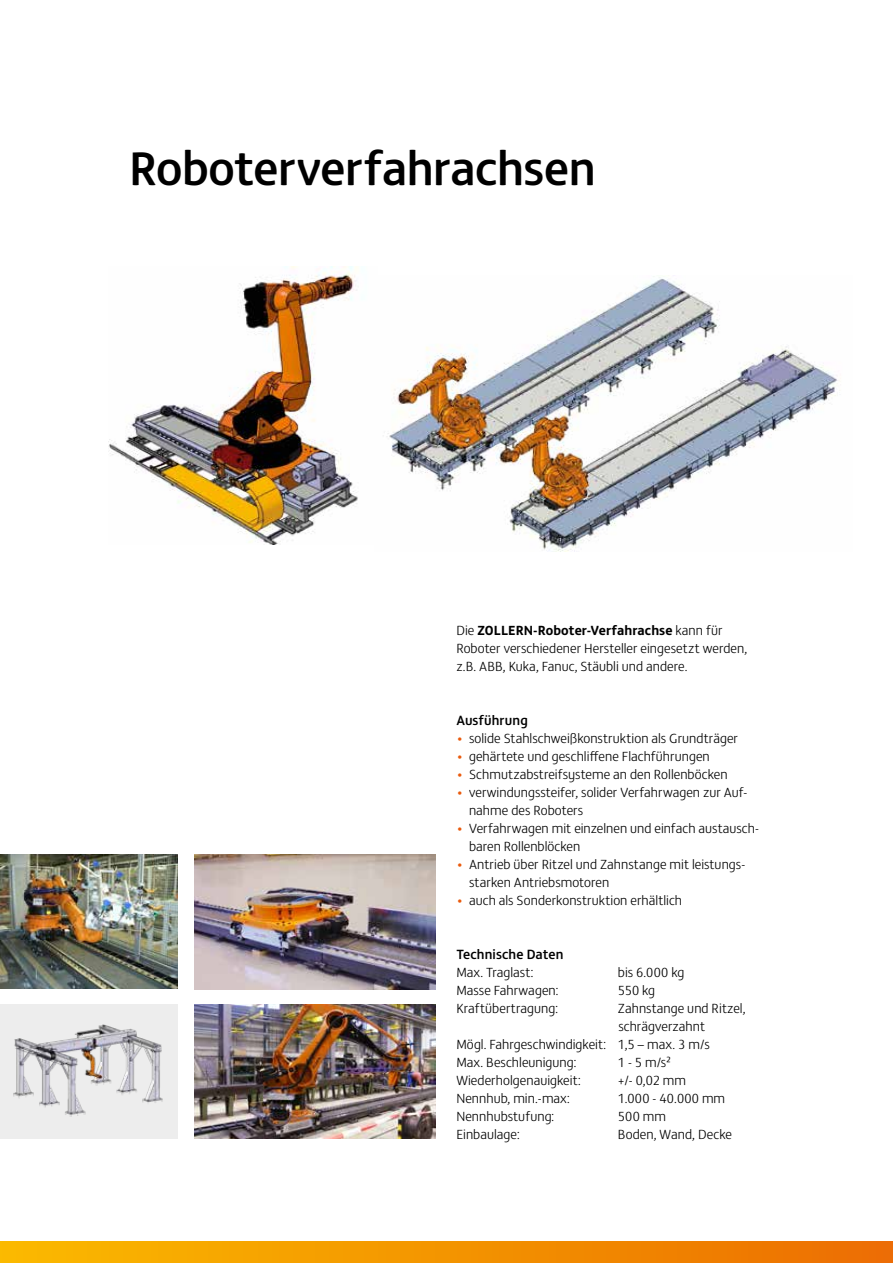
<style>
.page{position:relative;width:893px;height:1263px;background:#fff}
.page>*{position:absolute;margin:0;border:0;box-sizing:border-box;transform-origin:0 0}
.t1{font:500 48px "FS Matthew";letter-spacing:-.015em;color:#000}
.t2{font:500 13.65px "FS Matthew";letter-spacing:.005em;color:#000}
.t3{font:300 13.5px/18px "FS Matthew";letter-spacing:.005em;color:#000}
.s1{font-weight:700}
.s2{color:#ea5a0c}
</style>
<div class="page">
<img style="left:108px;top:267px;width:250px;height:278px">
<img style="left:195px;top:1005px;width:241px;height:134px">
<img style="left:195px;top:855px;width:241px;height:134px">
<img style="left:0;top:854px;width:178px;height:135px">
<div style="left:0;top:1005px;width:178px;height:134px;background:#ededed"></div>
<img style="left:13px;top:1024px;width:150px;height:93px">
<img style="left:388px;top:276px;width:450px;height:276px">
<div style="left:0;top:1242px;width:893px;height:21px;background:linear-gradient(to right,#fbba00,#ec6e02)"></div>
<h1 class="t1" style="left:129px;top:130px;width:468px">Roboterverfahrachsen</h1>
<p class="t3" style="left:456px;top:620px;width:292px">Die <span class="s1">ZOLLERN-Roboter-Verfahrachse</span> kann für<br>Roboter verschiedener Hersteller eingesetzt werden, z.B. ABB, Kuka, Fanuc, Stäubli und andere.</p>
<p class="t2" style="left:456px;top:709px;width:73px">Ausführung</p>
<p class="t3" style="left:456px;top:728px;width:283px"><span class="s2">•</span> solide Stahlschweißkonstruktion als Grundträger</p>
<p class="t3" style="left:456px;top:746px;width:255px"><span class="s2">•</span> gehärtete und geschliffene Flachführungen</p>
<p class="t3" style="left:456px;top:764px;width:273px"><span class="s2">•</span> Schmutzabstreifsysteme an den Rollenböcken</p>
<p class="t3" style="left:469px;top:782px;width:280px;text-indent:-13px"><span class="s2">•</span> verwindungssteifer, solider Verfahrwagen zur Auf&shy;nahme des Roboters</p>
<p class="t3" style="left:469px;top:818px;width:291px;text-indent:-13px"><span class="s2">•</span> Verfahrwagen mit einzelnen und einfach austausch&shy;baren Rollenblöcken</p>
<p class="t3" style="left:469px;top:854px;width:278px;text-indent:-13px"><span class="s2">•</span> Antrieb über Ritzel und Zahnstange mit leistungs&shy;starken Antriebsmotoren</p>
<p class="t3" style="left:456px;top:890px;width:227px"><span class="s2">•</span> auch als Sonderkonstruktion erhältlich</p>
<p class="t2" style="left:456px;top:943px;width:109px">Technische Daten</p>
<p class="t3" style="left:456px;top:962px;width:79px">Max. Traglast:</p>
<p class="t3" style="left:618px;top:962px;width:68px">bis 6.000 kg</p>
<p class="t3" style="left:456px;top:980px;width:104px">Masse Fahrwagen:</p>
<p class="t3" style="left:618px;top:980px;width:39px">550 kg</p>
<p class="t3" style="left:456px;top:998px;width:103px">Kraftübertragung:</p>
<p class="t3" style="left:618px;top:998px;width:129px">Zahnstange und Ritzel,</p>
<p class="t3" style="left:618px;top:1016px;width:88px">schrägverzahnt</p>
<p class="t3" style="left:456px;top:1034px;width:255px">Mögl. Fahrgeschwindigkeit: 1,5 – max. 3 m/s</p>
<p class="t3" style="left:456px;top:1052px;width:122px">Max. Beschleunigung:</p>
<p class="t3" style="left:618px;top:1052px;width:54px">1 - 5 m/s²</p>
<p class="t3" style="left:456px;top:1070px;width:126px">Wiederholgenauigkeit:</p>
<p class="t3" style="left:618px;top:1070px;width:70px">+/- 0,02 mm</p>
<p class="t3" style="left:456px;top:1088px;width:115px">Nennhub, min.-max:</p>
<p class="t3" style="left:618px;top:1088px;width:109px">1.000 - 40.000 mm</p>
<p class="t3" style="left:456px;top:1106px;width:99px">Nennhubstufung:</p>
<p class="t3" style="left:618px;top:1106px;width:50px">500 mm</p>
<p class="t3" style="left:456px;top:1124px;width:65px">Einbaulage:</p>
<p class="t3" style="left:618px;top:1124px;width:116px">Boden, Wand, Decke</p>
</div>
